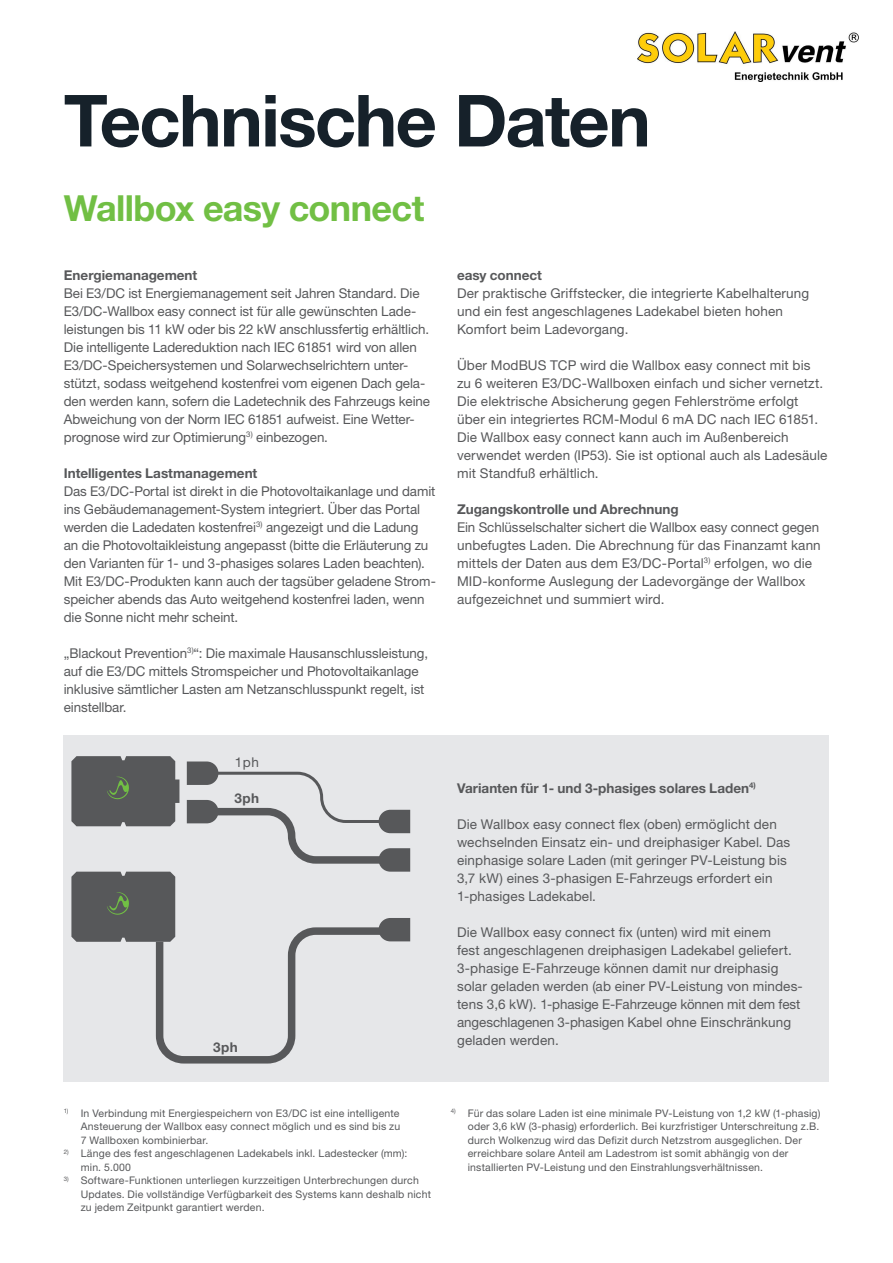
<style>
.page{position:relative;width:893px;height:1263px;background:#fff}
.page>*{position:absolute;margin:0;border:0;box-sizing:border-box;transform-origin:0 0}
.t1{font:700 72px "Helvetica Neue LT Pro";letter-spacing:-.025em;color:#16212a}
.hager_Title_24pt_24p{font:700 36px "Helvetica Neue LT Pro";letter-spacing:-.02em;color:#71bf44}
.e3dc_Copy_text_9pt_1{font:13.5px/18px "Helvetica Neue LT Pro";color:#57585a}
.e3dc_Subheadline_9pt{font:700 13.5px "Helvetica Neue LT Pro";color:#57585a}
.hager_Margin_notes_7{font:10.5px/13.5px "Helvetica Neue LT Pro";letter-spacing:.02em;color:#57585a}
</style>
<div class="page">
<div style="left:64px;top:735px;width:765px;height:346px;background:#e6e7e9"></div>
<svg style="left:71px;top:756px;width:339px;height:307px"></svg>
<img style="left:638px;top:31px;width:220px;height:51px">
<h1 class="t1" style="left:64px;top:76px;width:589px">Technische Daten</h1>
<p class="hager_Title_24pt_24p" style="left:64px;top:186px;width:362px">Wallbox easy connect</p>
<p class="e3dc_Subheadline_9pt" style="left:64px;top:266px;width:135px">Energiemanagement</p>
<p class="e3dc_Copy_text_9pt_1" style="left:64px;top:283px;width:368px">Bei E3/DC ist Energiemanagement seit Jahren Standard. Die E3/DC-Wallbox easy connect ist für alle gewünschten Lade&shy;leistungen bis 11 kW oder bis 22 kW anschlussfertig erhältlich.<br>Die intelligente Ladereduktion nach IEC 61851 wird von allen E3/DC-Speichersystemen und Solarwechselrichtern unter&shy;stützt, sodass weitgehend kostenfrei vom eigenen Dach gela&shy;den werden kann, sofern die Ladetechnik des Fahrzeugs keine Abweichung von der Norm IEC 61851 aufweist. Eine Wetter&shy;prognose wird zur Optimierung<sup>3)</sup> einbezogen.</p>
<p class="e3dc_Subheadline_9pt" style="left:64px;top:464px;width:195px">Intelligentes Lastmanagement</p>
<p class="e3dc_Copy_text_9pt_1" style="left:64px;top:481px;width:374px">Das E3/DC-Portal ist direkt in die Photovoltaikanlage und damit ins Gebäudemanagement-System integriert. Über das Portal werden die Ladedaten kostenfrei<sup>3)</sup> angezeigt und die Ladung an die Photovoltaikleistung angepasst (bitte die Erläuterung zu den Varianten für 1- und 3-phasiges solares Laden beachten).<br>Mit E3/DC-Produkten kann auch der tagsüber geladene Strom&shy;speicher abends das Auto weitgehend kostenfrei laden, wenn die Sonne nicht mehr scheint.</p>
<p class="e3dc_Copy_text_9pt_1" style="left:64px;top:643px;width:366px">„Blackout Prevention<sup>3)</sup>“: Die maximale Hausanschlussleistung, auf die E3/DC mittels Stromspeicher und Photovoltaikanlage inklusive sämtlicher Lasten am Netzanschlusspunkt regelt, ist einstellbar.</p>
<p class="e3dc_Copy_text_9pt_1" style="left:235px;top:753px;width:26px">1ph</p>
<p class="e3dc_Subheadline_9pt" style="left:234px;top:790px;width:26px">3ph</p>
<p class="e3dc_Subheadline_9pt" style="left:213px;top:1038px;width:26px">3ph</p>
<p class="e3dc_Subheadline_9pt" style="left:457px;top:266px;width:86px">easy connect</p>
<p class="e3dc_Copy_text_9pt_1" style="left:457px;top:283px;width:354px">Der praktische Griffstecker, die integrierte Kabelhalterung und ein fest angeschlagenes Ladekabel bieten hohen<br>Komfort beim Ladevorgang.</p>
<p class="e3dc_Copy_text_9pt_1" style="left:457px;top:355px;width:368px">Über ModBUS TCP wird die Wallbox easy connect mit bis zu 6 weiteren E3/DC-Wallboxen einfach und sicher vernetzt.<br>Die elektrische Absicherung gegen Fehlerströme erfolgt über ein integriertes RCM-Modul 6 mA DC nach IEC 61851.</p>
<p class="e3dc_Copy_text_9pt_1" style="left:457px;top:427px;width:372px">Die Wallbox easy connect kann auch im Außenbereich verwendet werden (IP53). Sie ist optional auch als Ladesäule mit Standfuß erhältlich.</p>
<p class="e3dc_Subheadline_9pt" style="left:457px;top:500px;width:223px">Zugangskontrolle und Abrechnung</p>
<p class="e3dc_Copy_text_9pt_1" style="left:457px;top:517px;width:365px">Ein Schlüsselschalter sichert die Wallbox easy connect gegen unbefugtes Laden. Die Abrechnung für das Finanzamt kann mittels der Daten aus dem E3/DC-Portal<sup>3)</sup> erfolgen, wo die MID-konforme Auslegung der Ladevorgänge der Wallbox aufgezeichnet und summiert wird.</p>
<p class="e3dc_Subheadline_9pt" style="left:457px;top:779px;width:300px">Varianten für 1- und 3-phasiges solares Laden<sup>4)</sup></p>
<p class="e3dc_Copy_text_9pt_1" style="left:457px;top:814px;width:335px">Die Wallbox easy connect flex (oben) ermöglicht den wechselnden Einsatz ein- und dreiphasiger Kabel. Das einphasige solare Laden (mit geringer PV-Leistung bis 3,7 kW) eines 3-phasigen E-Fahrzeugs erfordert ein 1-phasiges Ladekabel.</p>
<p class="e3dc_Copy_text_9pt_1" style="left:457px;top:922px;width:347px">Die Wallbox easy connect fix (unten) wird mit einem<br>fest angeschlagenen dreiphasigen Ladekabel geliefert.<br>3-phasige E-Fahrzeuge können damit nur dreiphasig solar geladen werden (ab einer PV-Leistung von mindes&shy;tens 3,6 kW). 1-phasige E-Fahrzeuge können mit dem fest angeschlagenen 3-phasigen Kabel ohne Einschränkung geladen werden.</p>
<p class="hager_Margin_notes_7" style="left:81px;top:1106px;width:321px;text-align:justify;text-indent:-17px"><sup>1)</sup> In Verbindung mit Energiespeichern von E3/DC ist eine intelligente Ansteuerung der Wallbox easy connect möglich und es sind bis zu 7 Wallboxen kombinierbar.</p>
<p class="hager_Margin_notes_7" style="left:81px;top:1146px;width:328px;text-indent:-17px"><sup>2)</sup> Länge des fest angeschlagenen Ladekabels inkl. Ladestecker (mm): min. 5.000</p>
<p class="hager_Margin_notes_7" style="left:81px;top:1173px;width:352px;text-indent:-17px"><sup>3)</sup> Software-Funktionen unterliegen kurzzeitigen Unterbrechungen durch<br>Updates. Die vollständige Verfügbarkeit des Systems kann deshalb nicht zu jedem Zeitpunkt garantiert werden.</p>
<p class="hager_Margin_notes_7" style="left:468px;top:1106px;width:354px;text-indent:-17px"><sup>4)</sup> Für das solare Laden ist eine minimale PV-Leistung von 1,2 kW (1-phasig) oder 3,6 kW (3-phasig) erforderlich. Bei kurzfristiger Unterschreitung z.B. durch Wolkenzug wird das Defizit durch Netzstrom ausgeglichen. Der erreichbare solare Anteil am Ladestrom ist somit abhängig von der installierten PV-Leistung und den Einstrahlungsverhältnissen.</p>
</div>
